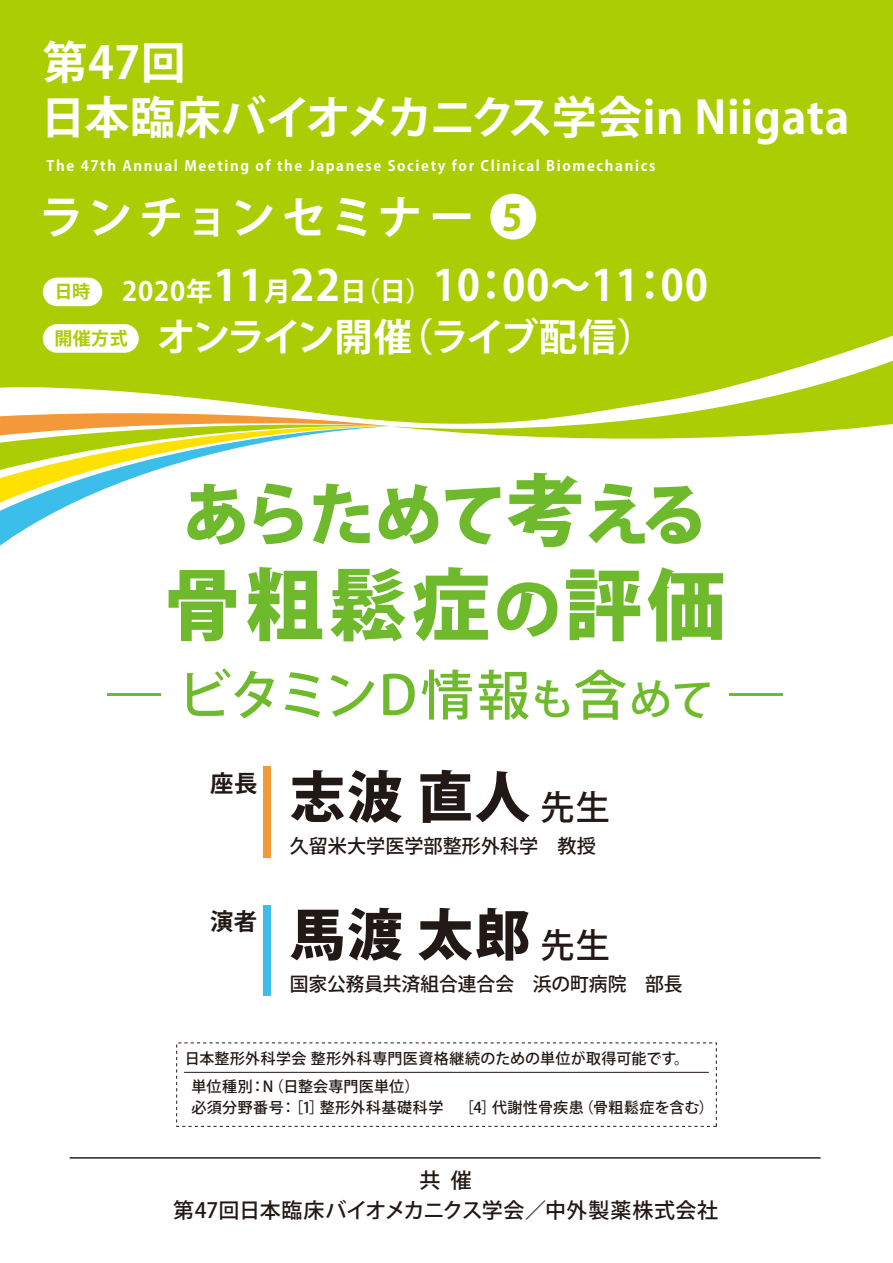
<style>
.page{position:relative;width:893px;height:1263px;background:#fff}
.page>*{position:absolute;margin:0;border:0;box-sizing:border-box;transform-origin:0 0}
.t1{font:800 78.15px "Koz Go Pro";letter-spacing:.06em;color:#6fba2c}
.t2{font:800 66.9px "Koz Go Pro";letter-spacing:-.05em;color:#6fba2c}
.t3{font:800 55.5px "Koz Go Pro";letter-spacing:.03em;color:#221815}
.t4{font:500 53.55px "Koz Go Pro";letter-spacing:-.01em;color:#6fba2c}
.t5{font:700 45px/55.2px "Koz Go Pro";letter-spacing:.015em;color:#fff}
.t6{font:700 45px "Koz Go Pro";letter-spacing:.075em;color:#fff}
.t7{font:700 42.45px "Koz Go Pro";letter-spacing:.03em;color:#fff}
.t8{font:700 38.25px "Koz Go Pro";letter-spacing:-.08em;color:#fff}
.t9{font:700 23.4px "Koz Go Pro";color:#221815}
.t10{font:500 21px/29.7px "Koz Go Pro";letter-spacing:.015em;color:#221815;text-align:center}
.t11{font:500 19.2px "Koz Go Pro";color:#221815}
.t12{font:700 18px "Koz Go Pro";letter-spacing:.025em;color:#abcd03}
.t13{font:500 15px/21px "Koz Go Pro";letter-spacing:.02em;color:#221815}
.t14{font:700 14.25px "Koz Go Pro";letter-spacing:.115em;color:#fff}
.s1{font-size:36px;color:#abcd03}
.s2{font-size:26.55px}
.s3{font-size:78.15px}
.s4{font-size:66.9px}
.s5{font-size:42.45px}
.s6{font-weight:500;font-size:34.2px}
</style>
<div class="page">
<svg style="left:544px;top:437px;width:175px;height:2px"></svg>
<svg style="left:0;top:528px;width:27px;height:18px"></svg>
<svg style="left:0;top:437px;width:294px;height:91px"></svg>
<div style="left:0;top:0;width:893px;height:437px;background:#abcd03"></div>
<div style="left:490px;top:194px;width:46px;height:46px;background:#fff;border-radius:50%"></div>
<div style="left:43px;top:278px;width:59px;height:28px;background:#fff;border-radius:14px"></div>
<div style="left:43px;top:324px;width:96px;height:29px;background:#fff;border-radius:14px"></div>
<hr style="left:70px;top:1157px;width:751px;height:1px;background:#221815">
<div style="left:263px;top:767px;width:8px;height:91px;background:#f39939"></div>
<div style="left:263px;top:905px;width:8px;height:90px;background:#3bbee9"></div>
<hr style="left:184px;top:1072px;width:525px;height:1px;background:#221815">
<h3 class="t5" style="left:41px;top:38px;width:810px">第47回<br>日本臨床バイオメカニクス学会in Niigata</h3>
<p class="t14" style="left:47px;top:156px;width:610px">The 47th Annual Meeting of the Japanese Society for Clinical Biomechanics</p>
<h3 class="t6" style="left:39px;top:189px;width:485px">ランチョンセミナー <span class="s1">5</span></h3>
<h3 class="t7" style="left:122px;top:258px;width:587px"><span class="s2">2020年</span>11<span class="s2">月</span>22<span class="s2">日（日）</span>10：00～11：00</h3>
<h3 class="t8" style="left:157px;top:313px;width:500px">オンライン開催（ライブ配信）</h3>
<p class="t12" style="left:55px;top:280px;width:37px">日時</p>
<p class="t12" style="left:54px;top:327px;width:75px">開催方式</p>
<h2 class="t2" style="left:183px;top:471px;width:526px">あらためて<span class="s3">考</span>える</h2>
<h1 class="t1" style="left:163px;top:554px;width:563px">骨粗鬆症<span class="s4">の</span>評価</h1>
<h3 class="t4" style="left:107px;top:661px;width:677px">─ ビタミンD情報<span class="s5">も</span>含<span class="s5">めて</span> ─</h3>
<h3 class="t9" style="left:210px;top:768px;width:49px">座長</h3>
<h3 class="t9" style="left:210px;top:906px;width:48px">演者</h3>
<h3 class="t3" style="left:290px;top:761px;width:322px">志波 直人 <span class="s6">先生</span></h3>
<p class="t11" style="left:290px;top:834px;width:308px">久留米大学医学部整形外科学　教授</p>
<h3 class="t3" style="left:290px;top:899px;width:322px">馬渡 太郎 <span class="s6">先生</span></h3>
<p class="t11" style="left:290px;top:971px;width:395px">国家公務員共済組合連合会　浜の町病院　部長</p>
<p class="t13" style="left:185px;top:1048px;width:506px">日本整形外科学会 整形外科専門医資格継続のための単位が取得可能です。</p>
<p class="t13" style="left:192px;top:1077px;width:524px">単位種別：N（日整会専門医単位）<br>必須分野番号：［1］整形外科基礎科学　［4］代謝性骨疾患（骨粗鬆症を含む）</p>
<h3 class="t10" style="left:173px;top:1166px;width:546px">共催<br>第47回日本臨床バイオメカニクス学会／中外製薬株式会社</h3>
</div>
